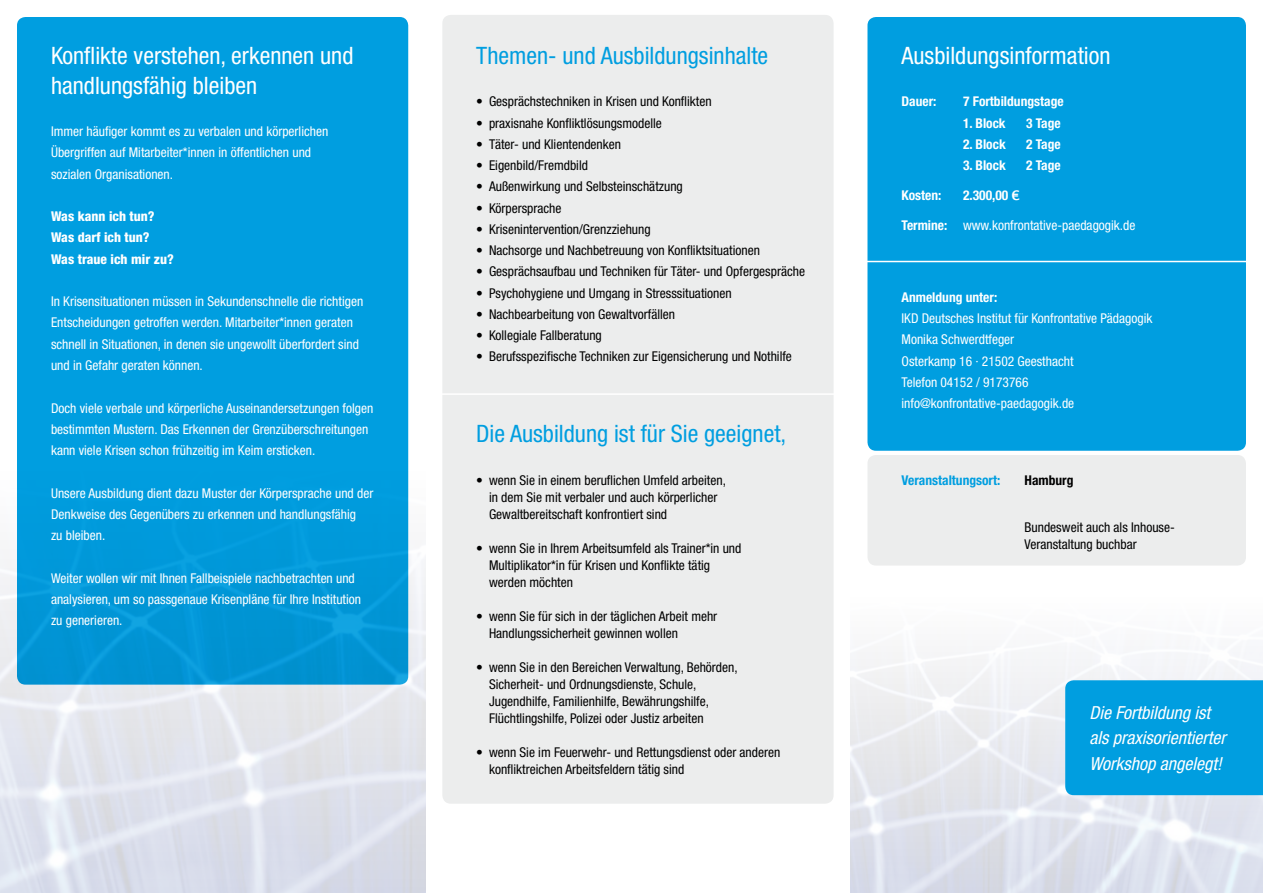
<style>
.page{position:relative;width:1263px;height:893px;background:#fff}
.page>*{position:absolute;margin:0;border:0;box-sizing:border-box;transform-origin:0 0}
.t1{font:condensed 24px/29.7px "Helvetica Neue LT Std";color:#fff}
.t2{font:condensed 24px "Helvetica Neue LT Std";color:#009ee0}
.t3{font:italic condensed 18px/25.5px "Helvetica Neue LT Std";color:#fff}
.t4{font:condensed 13.5px/17px "Helvetica Neue LT Std";color:#000}
.t5{font:condensed 13.5px/21.3px "Helvetica Neue LT Std";color:#fff}
.t6{font:700 condensed 13.5px "Helvetica Neue LT Std";color:#fff}
.t7{font:800 condensed 13.5px/21.3px "Helvetica Neue LT Std";color:#fff}
.t8{font:700 condensed 13.5px "Helvetica Neue LT Std";color:#009ee0}
.t9{font:700 condensed 13.5px "Helvetica Neue LT Std";color:#000}
.s1{font-family:"Eureka Bold Expert";font-weight:400;font-stretch:normal;font-size:16.5px}
.s2{font-weight:700}
</style>
<div class="page">
<div style="left:17px;top:17px;width:391px;height:668px;background:#009ee0;border-radius:9px"></div>
<div style="left:867px;top:17px;width:379px;height:434px;background:#009ee0;border-radius:9px"></div>
<div style="left:442px;top:15px;width:391px;height:789px;background:#eceded;border-radius:9px"></div>
<div style="left:867px;top:455px;width:379px;height:111px;background:#eceded;border-radius:9px"></div>
<img style="left:0;top:463px;width:425px;height:430px">
<hr style="left:850px;top:261px;width:413px;height:1px;background:#fff">
<hr style="left:425px;top:393px;width:425px;height:2px;background:#fff">
<div style="left:1065px;top:680px;width:198px;height:115px;background:#009ee0"></div>
<h1 class="t1" style="left:51px;top:40px;width:304px">Konflikte verstehen, erkennen und handlungsfähig bleiben</h1>
<p class="t5" style="left:51px;top:121px;width:279px">Immer häufiger kommt es zu verbalen und körperlichen<br>Übergriffen auf Mitarbeiter*innen in öffentlichen und sozialen Organisationen.</p>
<p class="t7" style="left:51px;top:205px;width:124px">Was kann ich tun?<br>Was darf ich tun?<br>Was traue ich mir zu?</p>
<p class="t5" style="left:51px;top:291px;width:314px">In Krisensituationen müssen in Sekundenschnelle die richtigen Entscheidungen getroffen werden. Mitarbeiter*innen geraten schnell in Situationen, in denen sie ungewollt überfordert sind und in Gefahr geraten können.</p>
<p class="t5" style="left:51px;top:397px;width:324px">Doch viele verbale und körperliche Auseinandersetzungen folgen bestimmten Mustern. Das Erkennen der Grenzüberschreitungen kann viele Krisen schon frühzeitig im Keim ersticken.</p>
<p class="t5" style="left:51px;top:482px;width:324px">Unsere Ausbildung dient dazu Muster der Körpersprache und der<br>Denkweise des Gegenübers zu erkennen und handlungsfähig<br>zu bleiben.</p>
<p class="t5" style="left:51px;top:567px;width:312px">Weiter wollen wir mit Ihnen Fallbeispiele nachbetrachten und analysieren, um so passgenaue Krisenpläne für Ihre Institution zu generieren.</p>
<h1 class="t2" style="left:476px;top:41px;width:293px">Themen- und Ausbildungsinhalte</h1>
<p class="t4" style="left:476px;top:93px;width:237px">• Gesprächstechniken in Krisen und Konflikten</p>
<p class="t4" style="left:476px;top:114px;width:187px">• praxisnahe Konfliktlösungsmodelle</p>
<p class="t4" style="left:476px;top:135px;width:146px">• Täter- und Klientendenken</p>
<p class="t4" style="left:476px;top:157px;width:113px">• Eigenbild/Fremdbild</p>
<p class="t4" style="left:476px;top:178px;width:208px">• Außenwirkung und Selbsteinschätzung</p>
<p class="t4" style="left:476px;top:199px;width:87px">• Körpersprache</p>
<p class="t4" style="left:476px;top:221px;width:176px">• Krisenintervention/Grenzziehung</p>
<p class="t4" style="left:476px;top:242px;width:285px">• Nachsorge und Nachbetreuung von Konfliktsituationen</p>
<p class="t4" style="left:476px;top:263px;width:330px">• Gesprächsaufbau und Techniken für Täter- und Opfergespräche</p>
<p class="t4" style="left:476px;top:284px;width:257px">• Psychohygiene und Umgang in Stresssituationen</p>
<p class="t4" style="left:476px;top:306px;width:200px">• Nachbearbeitung von Gewaltvorfällen</p>
<p class="t4" style="left:476px;top:327px;width:127px">• Kollegiale Fallberatung</p>
<p class="t4" style="left:476px;top:348px;width:317px">• Berufsspezifische Techniken zur Eigensicherung und Nothilfe</p>
<h1 class="t2" style="left:476px;top:420px;width:312px">Die Ausbildung ist für Sie geeignet,</h1>
<p class="t4" style="left:489px;top:471px;width:238px;text-indent:-13px">• wenn Sie in einem beruflichen Umfeld arbeiten, in dem Sie mit verbaler und auch körperlicher<br>Gewaltbereitschaft konfrontiert sind</p>
<p class="t4" style="left:489px;top:539px;width:254px;text-indent:-13px">• wenn Sie in Ihrem Arbeitsumfeld als Trainer*in und<br>Multiplikator*in für Krisen und Konflikte tätig werden möchten</p>
<p class="t4" style="left:489px;top:607px;width:230px;text-indent:-13px">• wenn Sie für sich in der täglichen Arbeit mehr<br>Handlungssicherheit gewinnen wollen</p>
<p class="t4" style="left:489px;top:659px;width:250px;text-indent:-13px">• wenn Sie in den Bereichen Verwaltung, Behörden, Sicherheit- und Ordnungsdienste, Schule, Jugendhilfe, Familienhilfe, Bewährungshilfe, Flüchtlingshilfe, Polizei oder Justiz arbeiten</p>
<p class="t4" style="left:489px;top:744px;width:293px;text-indent:-13px">• wenn Sie im Feuerwehr- und Rettungsdienst oder anderen konfliktreichen Arbeitsfeldern tätig sind</p>
<h1 class="t1" style="left:901px;top:40px;width:211px">Ausbildungsinformation</h1>
<p class="t6" style="left:901px;top:93px;width:36px">Dauer:</p>
<p class="t6" style="left:963px;top:93px;width:102px">7 Fortbildungstage</p>
<p class="t6" style="left:963px;top:115px;width:44px">1. Block</p>
<p class="t6" style="left:1026px;top:115px;width:36px">3 Tage</p>
<p class="t6" style="left:963px;top:136px;width:44px">2. Block</p>
<p class="t6" style="left:1026px;top:136px;width:36px">2 Tage</p>
<p class="t6" style="left:963px;top:157px;width:44px">3. Block</p>
<p class="t6" style="left:1026px;top:157px;width:36px">2 Tage</p>
<p class="t6" style="left:901px;top:187px;width:41px">Kosten:</p>
<p class="t6" style="left:963px;top:187px;width:58px">2.300,00 <span class="s1">C</span></p>
<p class="t5" style="left:901px;top:214px;width:235px"><span class="s2">Termine:</span> www.konfrontative-paedagogik.de</p>
<p class="t6" style="left:901px;top:289px;width:97px">Anmeldung unter:</p>
<p class="t5" style="left:901px;top:308px;width:252px">IKD Deutsches Institut für Konfrontative Pädagogik Monika Schwerdtfeger<br>Osterkamp 16 · 21502 Geesthacht<br>Telefon 04152 / 9173766 info@konfrontative-paedagogik.de</p>
<p class="t8" style="left:901px;top:472px;width:100px">Veranstaltungsort:</p>
<p class="t9" style="left:1024px;top:472px;width:50px">Hamburg</p>
<p class="t4" style="left:1024px;top:518px;width:152px">Bundesweit auch als Inhouse-<br>Veranstaltung buchbar</p>
<h2 class="t3" style="left:1089px;top:700px;width:138px">Die Fortbildung ist als praxisorientierter<br>Workshop angelegt!</h2>
</div>
